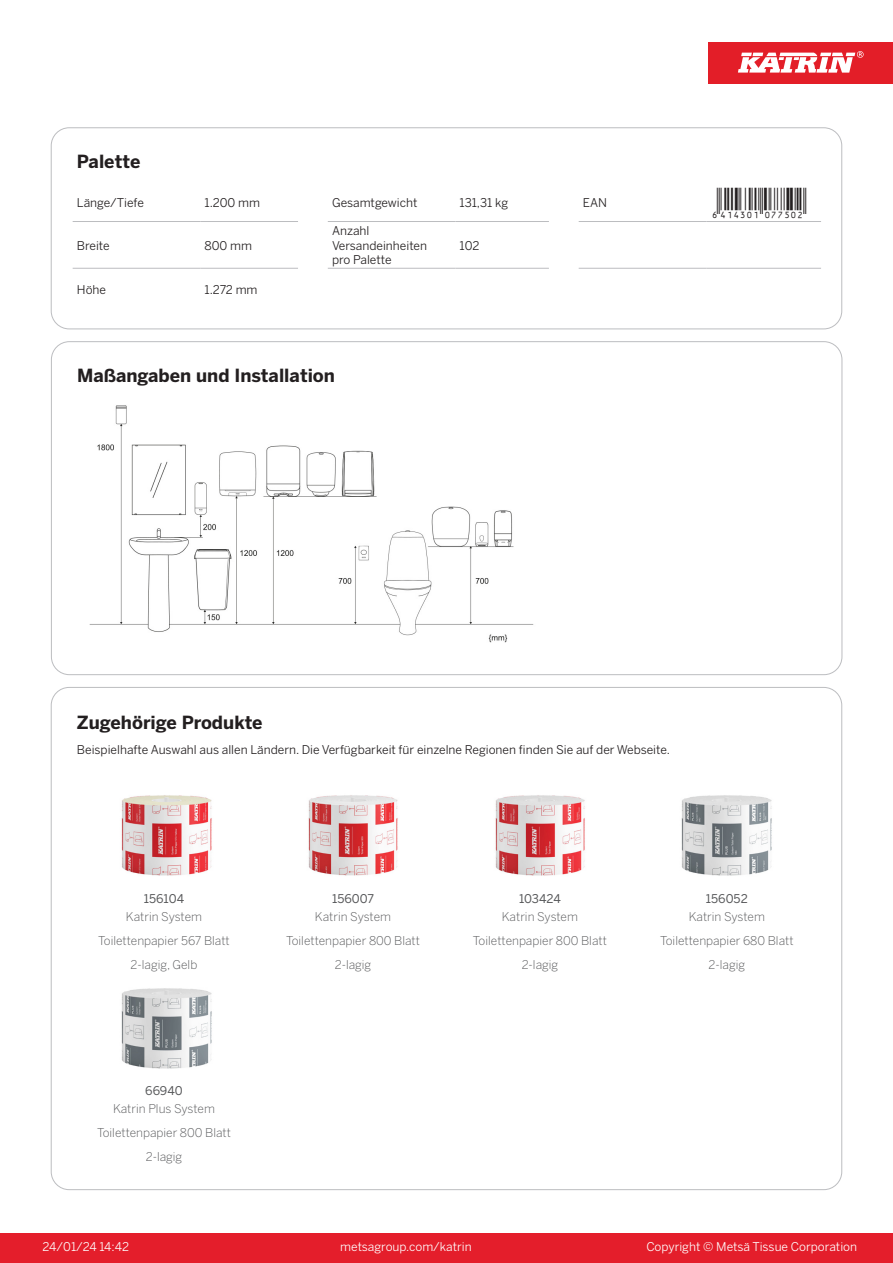
<style>
.page{position:relative;width:893px;height:1263px;background:#fff}
.page>*{position:absolute;margin:0;border:0;box-sizing:border-box;transform-origin:0 0}
.T_EAN{font:30px "Viisas EAN Matala";color:#231f20}
.T_TableHeader{font:700 18px "Benton Sans";color:#231f20}
.T_RelatedName{font:300 12px/24px "Benton Sans";color:#57585a;text-align:center}
.T_TableBody{font:12px/14.4px "Benton Sans";color:#231f20}
.t1{font:12px "Benton Sans";color:#fff}
.T_RelatedCode{font:12px "Benton Sans";color:#57585a}
</style>
<div class="page">
<div style="left:0;top:1233px;width:893px;height:30px;background:#e41e2b"></div>
<div style="left:708px;top:43px;width:185px;height:41px;background:#e31e28"></div>
<svg style="left:738px;top:51px;width:126px;height:22px"></svg>
<hr style="left:73px;top:221px;width:127px;height:1px;background:#bcbdc0">
<hr style="left:200px;top:221px;width:98px;height:1px;background:#bcbdc0">
<hr style="left:328px;top:221px;width:127px;height:1px;background:#bcbdc0">
<hr style="left:455px;top:221px;width:94px;height:1px;background:#bcbdc0">
<hr style="left:579px;top:221px;width:127px;height:1px;background:#bcbdc0">
<hr style="left:706px;top:221px;width:115px;height:1px;background:#bcbdc0">
<hr style="left:73px;top:268px;width:127px;height:1px;background:#bcbdc0">
<hr style="left:200px;top:268px;width:98px;height:1px;background:#bcbdc0">
<hr style="left:328px;top:268px;width:127px;height:1px;background:#bcbdc0">
<hr style="left:455px;top:268px;width:94px;height:1px;background:#bcbdc0">
<hr style="left:579px;top:268px;width:127px;height:1px;background:#bcbdc0">
<hr style="left:706px;top:268px;width:115px;height:1px;background:#bcbdc0">
<div style="left:51px;top:128px;width:791px;height:201px;border:1px solid #bcbdc0;border-radius:18px"></div>
<img style="left:89px;top:405px;width:445px;height:238px">
<img style="left:121px;top:795px;width:91px;height:81px">
<img style="left:308px;top:795px;width:90px;height:81px">
<img style="left:495px;top:795px;width:90px;height:81px">
<img style="left:681px;top:795px;width:91px;height:81px">
<img style="left:121px;top:988px;width:91px;height:81px">
<p class="T_TableHeader" style="left:77px;top:150px;width:65px">Palette</p>
<p class="T_TableBody" style="left:77px;top:196px;width:68px">Länge/Tiefe</p>
<p class="T_TableBody" style="left:204px;top:196px;width:57px">1.200 mm</p>
<p class="T_TableBody" style="left:332px;top:196px;width:87px">Gesamtgewicht</p>
<p class="T_TableBody" style="left:460px;top:196px;width:50px">131,31 kg</p>
<p class="T_TableBody" style="left:583px;top:196px;width:26px">EAN</p>
<p class="T_EAN" style="left:710px;top:187px;width:97px">*6414301077502*</p>
<p class="T_TableBody" style="left:77px;top:238px;width:34px">Breite</p>
<p class="T_TableBody" style="left:204px;top:238px;width:49px">800 mm</p>
<p class="T_TableBody" style="left:332px;top:224px;width:97px">Anzahl<br>Versandeinheiten</p>
<p class="T_TableBody" style="left:332px;top:252px;width:61px">pro Palette</p>
<p class="T_TableBody" style="left:460px;top:238px;width:21px">102</p>
<p class="T_TableBody" style="left:77px;top:283px;width:31px">Höhe</p>
<p class="T_TableBody" style="left:204px;top:283px;width:55px">1.272 mm</p>
<p class="T_TableHeader" style="left:77px;top:364px;width:259px">Maßangaben und Installation</p>
<p class="T_TableHeader" style="left:77px;top:711px;width:187px">Zugehörige Produkte</p>
<p class="T_TableBody" style="left:77px;top:742px;width:595px">Beispielhafte Auswahl aus allen Ländern. Die Verfügbarkeit für einzelne Regionen finden Sie auf der Webseite.</p>
<p class="T_RelatedCode" style="left:144px;top:891px;width:42px">156104</p>
<p class="T_RelatedCode" style="left:332px;top:891px;width:43px">156007</p>
<p class="T_RelatedCode" style="left:519px;top:891px;width:43px">103424</p>
<p class="T_RelatedCode" style="left:706px;top:891px;width:43px">156052</p>
<p class="T_RelatedName" style="left:98px;top:904px;width:133px">Katrin System<br>Toilettenpapier 567 Blatt<br>2-lagig, Gelb</p>
<p class="T_RelatedName" style="left:286px;top:904px;width:135px">Katrin System<br>Toilettenpapier 800 Blatt<br>2-lagig</p>
<p class="T_RelatedName" style="left:473px;top:904px;width:135px">Katrin System<br>Toilettenpapier 800 Blatt<br>2-lagig</p>
<p class="T_RelatedName" style="left:660px;top:904px;width:135px">Katrin System<br>Toilettenpapier 680 Blatt<br>2-lagig</p>
<p class="T_RelatedCode" style="left:145px;top:1083px;width:39px">66940</p>
<p class="T_RelatedName" style="left:97px;top:1096px;width:135px">Katrin Plus System<br>Toilettenpapier 800 Blatt<br>2-lagig</p>
<p class="t1" style="left:43px;top:1239px;width:88px">24/01/24 14:42</p>
<p class="t1" style="left:340px;top:1239px;width:133px">metsagroup.com/katrin</p>
<p class="t1" style="left:646px;top:1239px;width:212px">Copyright © Metsä Tissue Corporation</p>
</div>
